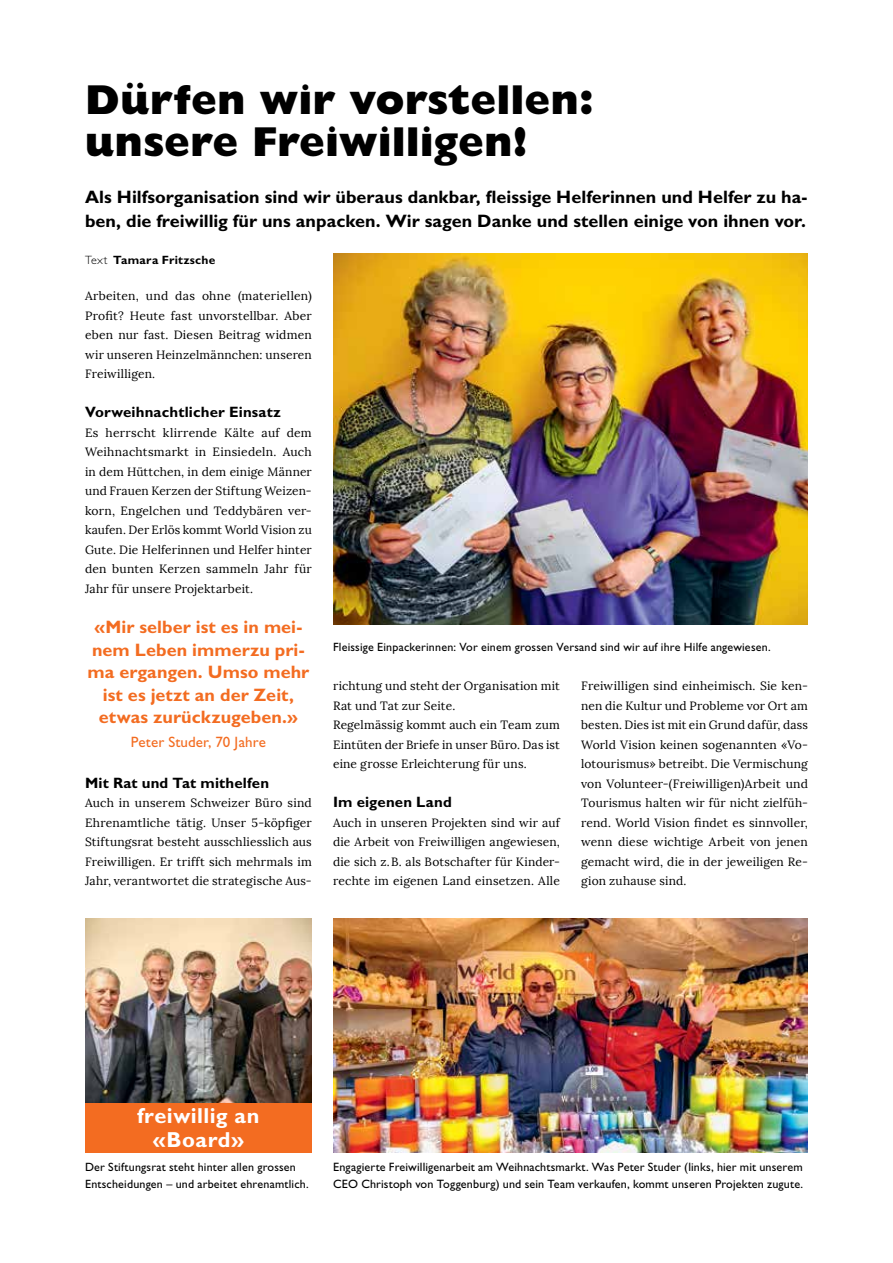
<style>
.page{position:relative;width:893px;height:1263px;background:#fff}
.page>*{position:absolute;margin:0;border:0;box-sizing:border-box;transform-origin:0 0}
.t1{font:800 42px/42px "Gill Sans Std";color:#000}
.t2{font:700 21.75px/24px "Gill Sans Std";letter-spacing:.02em;color:#fff;text-align:center}
.t3{font:700 18px/24px "Gill Sans Std";color:#000}
.t4{font:700 18px/22.5px "Gill Sans Std";letter-spacing:.005em;color:#f36c21;text-align:center}
.t5{font:700 15px "Gill Sans Std";letter-spacing:.01em;color:#000}
.t6{font:15px "Gill Sans Std";letter-spacing:.01em;color:#f36c21}
.t7{font:12.15px/16.6px "Gill Sans Std";letter-spacing:.015em;color:#000}
.t8{font:12px/19.5px "Lora";letter-spacing:.015em;color:#000;text-align:justify}
.t9{font:12px/16.5px "Gill Sans Std";letter-spacing:.015em;color:#000}
.t10{font:700 12px "Gill Sans Std";letter-spacing:.02em;color:#000}
.s1{font-weight:300}
</style>
<div class="page">
<img style="left:333px;top:918px;width:475px;height:234px">
<img style="left:333px;top:253px;width:475px;height:372px">
<img style="left:85px;top:918px;width:227px;height:185px">
<div style="left:85px;top:1103px;width:227px;height:49px;background:#f36c21"></div>
<h1 class="t1" style="left:85px;top:79px;width:510px">Dürfen wir vorstellen: unsere Freiwilligen!</h1>
<h3 class="t3" style="left:85px;top:185px;width:724px">Als Hilfsorganisation sind wir überaus dankbar, fleissige Helferinnen und Helfer zu ha&shy;ben, die freiwillig für uns anpacken. Wir sagen Danke und stellen einige von ihnen vor.</h3>
<p class="t10" style="left:85px;top:252px;width:132px"><span class="s1">Text</span> Tamara Fritzsche</p>
<p class="t8" style="left:85px;top:286px;width:228px">Arbeiten, und das ohne (materiellen)<br>Profit? Heute fast unvorstellbar. Aber eben nur fast. Diesen Beitrag widmen wir unseren Heinzelmännchen: unseren Freiwilligen.</p>
<p class="t5" style="left:85px;top:403px;width:197px">Vorweihnachtlicher Einsatz</p>
<p class="t8" style="left:85px;top:423px;width:228px">Es herrscht klirrende Kälte auf dem Weihnachtsmarkt in Einsiedeln. Auch in dem Hüttchen, in dem einige Männer und Frauen Kerzen der Stiftung Weizen&shy;korn, Engelchen und Teddybären ver&shy;kaufen. Der Erlös kommt World Vision zu Gute. Die Helferinnen und Helfer hinter den bunten Kerzen sammeln Jahr für Jahr für unsere Projektarbeit.</p>
<h3 class="t4" style="left:88px;top:616px;width:223px">«Mir selber ist es in mei&shy;nem Leben immerzu pri&shy;ma ergangen. Umso mehr ist es jetzt an der Zeit, etwas zurückzugeben.»</h3>
<p class="t6" style="left:131px;top:733px;width:136px">Peter Studer, 70 Jahre</p>
<p class="t5" style="left:85px;top:774px;width:186px">Mit Rat und Tat mithelfen</p>
<p class="t8" style="left:85px;top:793px;width:228px">Auch in unserem Schweizer Büro sind Ehrenamtliche tätig. Unser 5-köpfiger Stiftungsrat besteht ausschliesslich aus Freiwilligen. Er trifft sich mehrmals im Jahr, verantwortet die strategische Aus-</p>
<p class="t9" style="left:333px;top:639px;width:439px">Fleissige Einpackerinnen: Vor einem grossen Versand sind wir auf ihre Hilfe angewiesen.</p>
<p class="t8" style="left:333px;top:676px;width:228px;text-align:left">richtung und steht der Organisation mit Rat und Tat zur Seite.<br>Regelmässig kommt auch ein Team zum Eintüten der Briefe in unser Büro. Das ist eine grosse Erleichterung für uns.</p>
<p class="t5" style="left:333px;top:793px;width:120px">Im eigenen Land</p>
<p class="t8" style="left:333px;top:813px;width:228px">Auch in unseren Projekten sind wir auf die Arbeit von Freiwilligen angewiesen, die sich z.B. als Botschafter für Kinder&shy;rechte im eigenen Land einsetzen. Alle</p>
<p class="t8" style="left:581px;top:676px;width:228px">Freiwilligen sind einheimisch. Sie ken&shy;nen die Kultur und Probleme vor Ort am besten. Dies ist mit ein Grund dafür, dass World Vision keinen sogenannten «Vo&shy;lotourismus» betreibt. Die Vermischung von Volunteer-(Freiwilligen)Arbeit und Tourismus halten wir für nicht zielfüh&shy;rend. World Vision findet es sinnvoller, wenn diese wichtige Arbeit von jenen gemacht wird, die in der jeweiligen Re&shy;gion zuhause sind.</p>
<h2 class="t2" style="left:137px;top:1103px;width:124px">freiwillig an «Board»</h2>
<p class="t9" style="left:85px;top:1159px;width:225px">Der Stiftungsrat steht hinter allen grossen<br>Entscheidungen – und arbeitet ehrenamtlich.</p>
<p class="t7" style="left:333px;top:1159px;width:471px">Engagierte Freiwilligenarbeit am Weihnachtsmarkt. Was Peter Studer (links, hier mit unserem<br>CEO Christoph von Toggenburg) und sein Team verkaufen, kommt unseren Projekten zugute.</p>
</div>
